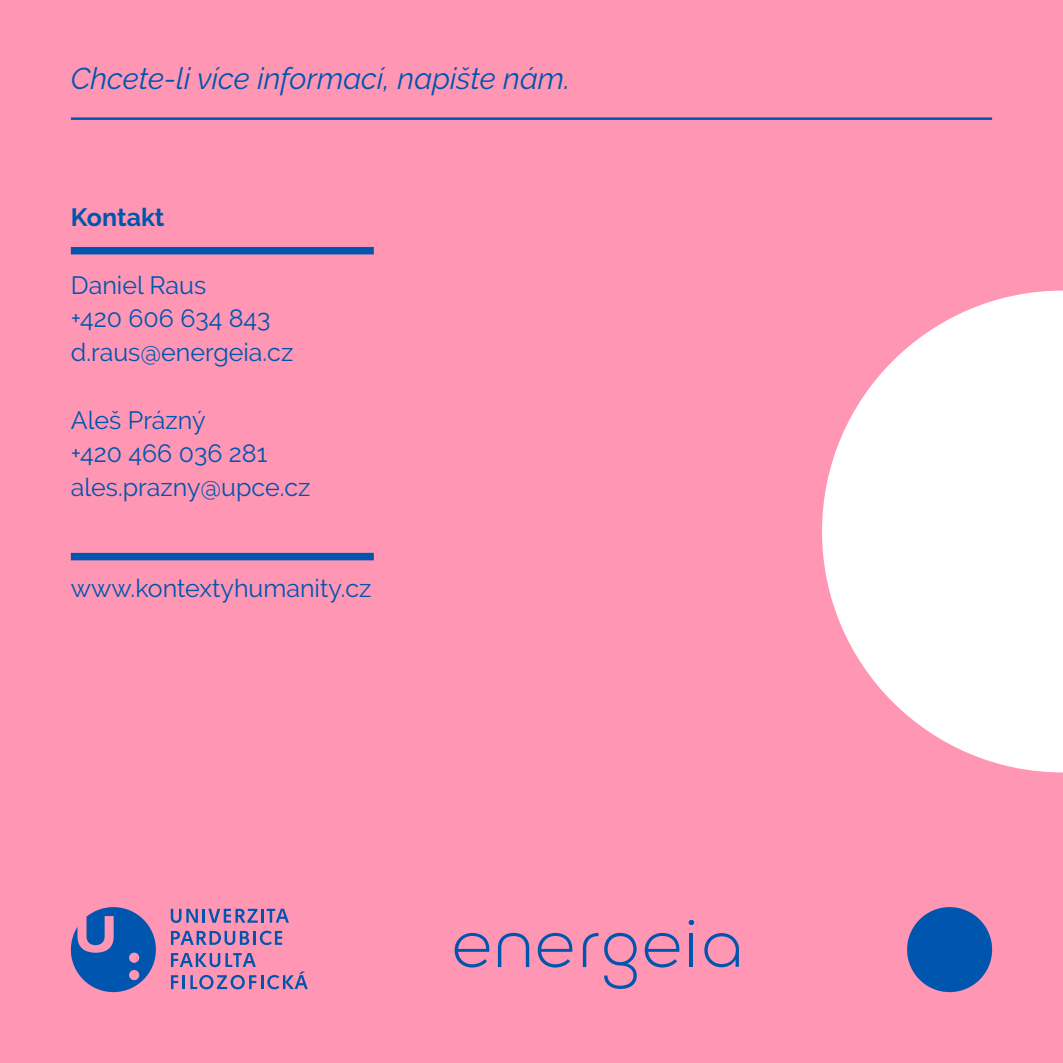
<style>
.page{position:relative;width:1063px;height:1063px;background:#ff96b4}
.page>*{position:absolute;margin:0;border:0;box-sizing:border-box;transform-origin:0 0}
.ruzova_kurziva_uvodn{font:italic 30px "Raleway";color:#0055af}
.Bodytext{font:25px "Raleway";color:#0055af}
.Headline{font:700 25px "Raleway";color:#0055af}
</style>
<div class="page">
<div style="left:71px;top:247px;width:303px;height:7px;background:#0055af"></div>
<hr style="left:71px;top:117px;width:921px;height:3px;background:#0055af">
<div style="left:71px;top:553px;width:303px;height:7px;background:#0055af"></div>
<svg style="left:498px;top:933px;width:31px;height:34px"></svg>
<svg style="left:455px;top:933px;width:35px;height:35px"></svg>
<svg style="left:538px;top:933px;width:35px;height:35px"></svg>
<svg style="left:583px;top:933px;width:54px;height:56px"></svg>
<svg style="left:645px;top:933px;width:35px;height:35px"></svg>
<svg style="left:689px;top:920px;width:5px;height:6px"></svg>
<hr style="left:690px;top:933px;width:3px;height:34px;background:#0055af">
<svg style="left:704px;top:933px;width:35px;height:34px"></svg>
<svg style="left:822px;top:291px;width:241px;height:481px;fill:#fff"></svg>
<div style="left:907px;top:907px;width:85px;height:85px;background:#0055af;border-radius:50%"></div>
<svg style="left:71px;top:907px;width:85px;height:85px"></svg>
<svg style="left:171px;top:909px;width:87px;height:14px"></svg>
<hr style="left:261px;top:909px;width:3px;height:14px;background:#0055af">
<svg style="left:267px;top:909px;width:22px;height:14px"></svg>
<svg style="left:171px;top:931px;width:111px;height:14px"></svg>
<svg style="left:171px;top:953px;width:137px;height:36px"></svg>
<p class="ruzova_kurziva_uvodn" style="left:71px;top:61px;width:501px">Chcete-li více informací, napište nám.</p>
<p class="Headline" style="left:71px;top:203px;width:95px">Kontakt</p>
<p class="Bodytext" style="left:71px;top:270px;width:137px">Daniel Raus</p>
<p class="Bodytext" style="left:71px;top:304px;width:201px">+420 606 634 843</p>
<p class="Bodytext" style="left:71px;top:338px;width:224px">d.raus@energeia.cz</p>
<p class="Bodytext" style="left:71px;top:405px;width:136px">Aleš Prázný</p>
<p class="Bodytext" style="left:71px;top:439px;width:198px">+420 466 036 281</p>
<p class="Bodytext" style="left:71px;top:473px;width:241px">ales.prazny@upce.cz</p>
<p class="Bodytext" style="left:71px;top:574px;width:302px">www.kontextyhumanity.cz</p>
</div>
